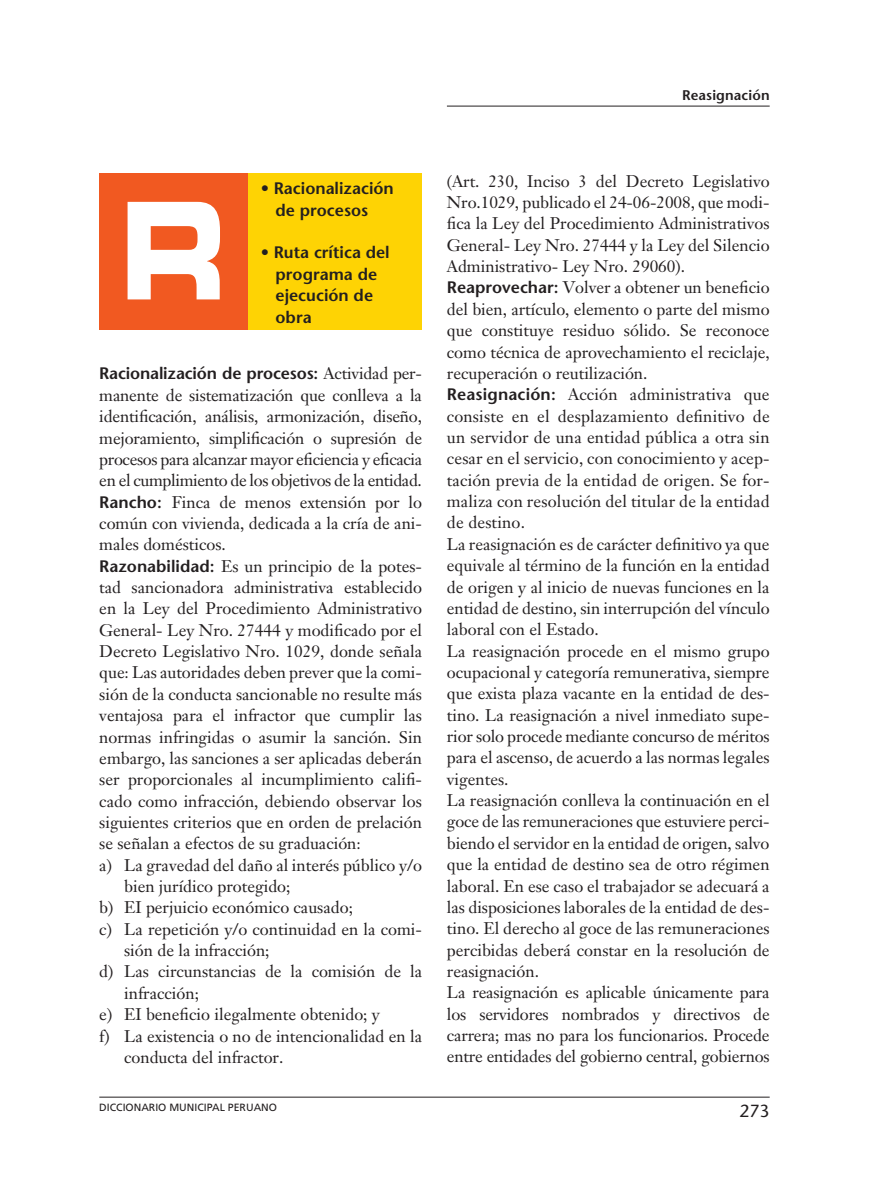
<style>
.page{position:relative;width:869px;height:1191px;background:#fff}
.page>*{position:absolute;margin:0;border:0;box-sizing:border-box;transform-origin:0 0}
.t1{font:134.75px "Eurostile Bold Extended Two";color:#fff;scale:.77 1}
.t2{font:17.5px "Stone Sans";color:#231f20}
.t3{font:16.62px/21.3px "Janson Text";color:#231f20;text-align:justify}
.t4{font:600 16.62px/21.3px "Stone Sans";color:#231f20}
.t5{font:600 14px "Stone Sans";letter-spacing:.01em;color:#231f20}
.t6{font:10.5px "Frutiger";color:#231f20}
.s1{font-family:"Stone Sans";font-weight:600}
</style>
<div class="page">
<hr style="left:446px;top:106px;width:323px;height:1px;background:#231f20">
<hr style="left:99px;top:1096px;width:670px;height:1px;background:#231f20">
<div style="left:99px;top:174px;width:149px;height:156px;background:#f15921"></div>
<div style="left:248px;top:174px;width:174px;height:156px;background:#fed304"></div>
<p class="t5" style="left:681px;top:87px;width:89px">Reasignación</p>
<p class="t1" style="left:120px;top:156px;width:142px">R</p>
<p class="t4" style="left:275px;top:178px;width:120px;text-indent:-15px">• Racionalización de procesos</p>
<p class="t4" style="left:275px;top:242px;width:115px;text-indent:-15px">• Ruta crítica del programa de ejecución de obra</p>
<p class="t3" style="left:99px;top:363px;width:324px"><span class="s1">Racionalización de procesos:</span> Actividad per&shy;manente de sistematización que conlleva a la identificación, análisis, armonización, diseño, mejoramiento, simplificación o supresión de procesos para alcanzar mayor eficiencia y eficacia en el cumplimiento de los objetivos de la entidad.</p>
<p class="t3" style="left:99px;top:491px;width:324px"><span class="s1">Rancho:</span> Finca de menos extensión por lo común con vivienda, dedicada a la cría de ani&shy;males domésticos.</p>
<p class="t3" style="left:99px;top:555px;width:324px"><span class="s1">Razonabilidad:</span> Es un principio de la potes&shy;tad sancionadora administrativa establecido en la Ley del Procedimiento Administrativo General- Ley Nro. 27444 y modificado por el Decreto Legislativo Nro. 1029, donde señala que: Las autoridades deben prever que la comi&shy;sión de la conducta sancionable no resulte más ventajosa para el infractor que cumplir las normas infringidas o asumir la sanción. Sin embargo, las sanciones a ser aplicadas deberán ser proporcionales al incumplimiento califi&shy;cado como infracción, debiendo observar los siguientes criterios que en orden de prelación se señalan a efectos de su graduación:</p>
<p class="t3" style="left:124px;top:854px;width:299px;text-indent:-25px">a) La gravedad del daño al interés público y/o bien jurídico protegido;</p>
<p class="t3" style="left:99px;top:896px;width:255px">b) EI perjuicio económico causado;</p>
<p class="t3" style="left:124px;top:918px;width:299px;text-indent:-25px">c) La repetición y/o continuidad en la comi&shy;sión de la infracción;</p>
<p class="t3" style="left:124px;top:961px;width:299px;text-indent:-25px">d) Las circunstancias de la comisión de la infracción;</p>
<p class="t3" style="left:99px;top:1003px;width:282px">e) EI beneficio ilegalmente obtenido; y</p>
<p class="t3" style="left:124px;top:1025px;width:299px;text-indent:-25px">f) La existencia o no de intencionalidad en la conducta del infractor.</p>
<p class="t6" style="left:99px;top:1101px;width:179px">DICCIONARIO MUNICIPAL PERUANO</p>
<p class="t3" style="left:446px;top:170px;width:324px">(Art. 230, Inciso 3 del Decreto Legislativo Nro.1029, publicado el 24-06-2008, que modi&shy;fica la Ley del Procedimiento Administrativos General- Ley Nro. 27444 y la Ley del Silencio Administrativo- Ley Nro. 29060).</p>
<p class="t3" style="left:446px;top:277px;width:324px"><span class="s1">Reaprovechar:</span> Volver a obtener un beneficio del bien, artículo, elemento o parte del mismo que constituye residuo sólido. Se reconoce como técnica de aprovechamiento el reciclaje, recuperación o reutilización.</p>
<p class="t3" style="left:446px;top:384px;width:324px"><span class="s1">Reasignación:</span> Acción administrativa que consiste en el desplazamiento definitivo de un servidor de una entidad pública a otra sin cesar en el servicio, con conocimiento y acep&shy;tación previa de la entidad de origen. Se for&shy;maliza con resolución del titular de la entidad de destino.</p>
<p class="t3" style="left:446px;top:533px;width:324px">La reasignación es de carácter definitivo ya que equivale al término de la función en la entidad de origen y al inicio de nuevas funciones en la entidad de destino, sin interrupción del vínculo laboral con el Estado.</p>
<p class="t3" style="left:446px;top:640px;width:324px">La reasignación procede en el mismo grupo ocupacional y categoría remunerativa, siempre que exista plaza vacante en la entidad de des&shy;tino. La reasignación a nivel inmediato supe&shy;rior solo procede mediante concurso de méritos para el ascenso, de acuerdo a las normas legales vigentes.</p>
<p class="t3" style="left:446px;top:789px;width:324px">La reasignación conlleva la continuación en el goce de las remuneraciones que estuviere perci&shy;biendo el servidor en la entidad de origen, salvo que la entidad de destino sea de otro régimen laboral. En ese caso el trabajador se adecuará a las disposiciones laborales de la entidad de des&shy;tino. El derecho al goce de las remuneraciones percibidas deberá constar en la resolución de reasignación.</p>
<p class="t3" style="left:446px;top:981px;width:324px">La reasignación es aplicable únicamente para los servidores nombrados y directivos de carrera; mas no para los funcionarios. Procede entre entidades del gobierno central, gobiernos</p>
<p class="t2" style="left:739px;top:1099px;width:32px">273</p>
</div>
